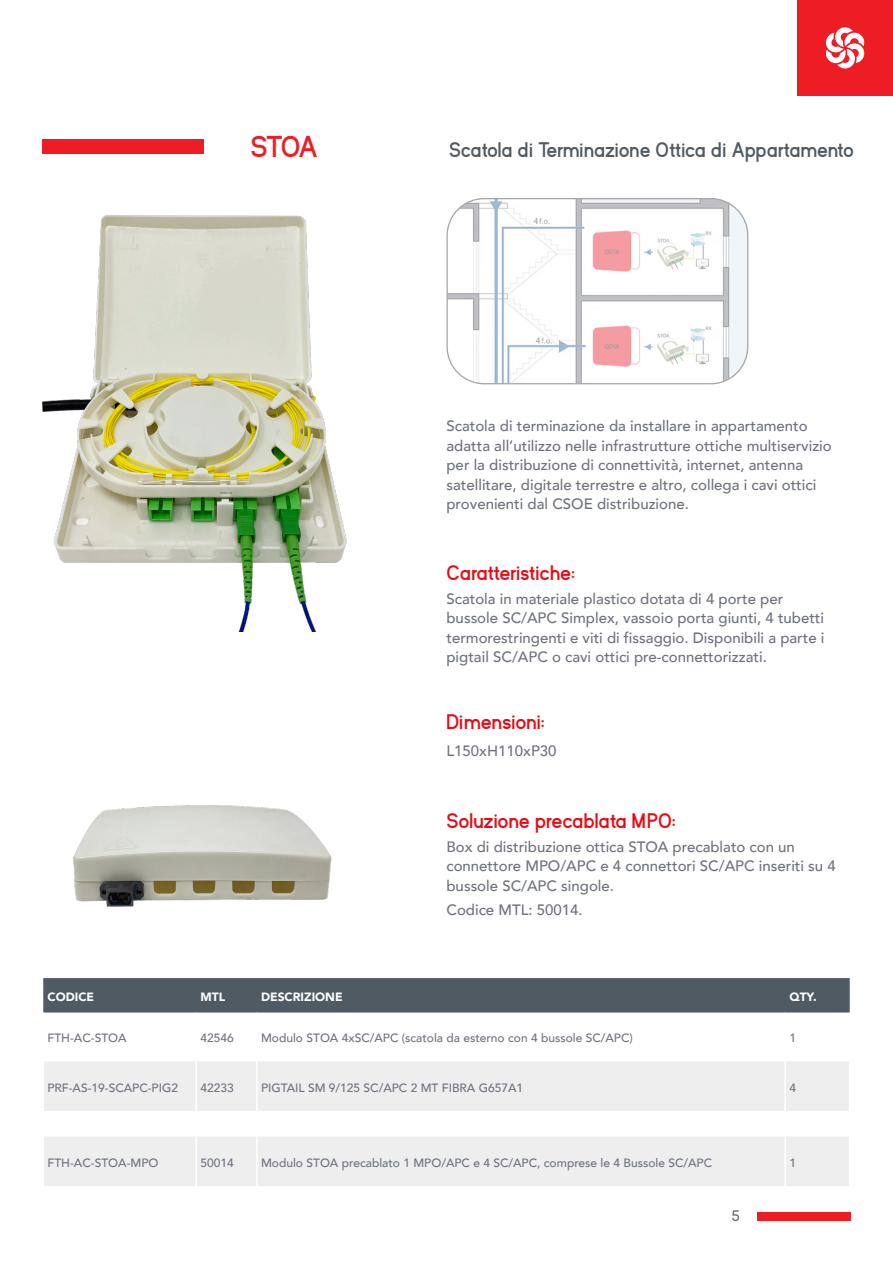
<style>
.page{position:relative;width:893px;height:1263px;background:#fff}
.page>*{position:absolute;margin:0;border:0;box-sizing:border-box;transform-origin:0 0}
.t1{font:700 30px "Kayak Sans";color:#ee1d23}
.Stile_Titoli_piccoli{font:700 21px "Kayak Sans";color:#4f5a63}
.Stile_Titoli_piccoli-2{font:700 21px "Kayak Sans";color:#eb0a14}
.Stile_Dimensione{font:700 21px "Kayak Sans";color:#eb0a14}
.Stile-struttura{font:500 15px/19.5px "Avenir";color:#6e727d}
.Stile_struttura_NEW{font:500 15px/19.5px "Avenir";color:#6e727d}
.t2{font:15px "Kayak Sans";color:#4f5a63}
.Stile_Struttura-Tabella{font:500 12px "Avenir";color:#6e727d}
.Stile_Struttura-Tabella-Int{font:900 12px "Avenir";color:#fff}
</style>
<div class="page">
<div style="left:757px;top:1212px;width:93px;height:8px;background:#ee1d23"></div>
<div style="left:43px;top:978px;width:807px;height:35px;background:#4f5a63"></div>
<svg style="left:44px;top:1062px;width:805px;height:124px;fill:#eeeeef"></svg>
<hr style="left:195px;top:1061px;width:2px;height:50px;background:#fff">
<hr style="left:256px;top:1061px;width:2px;height:50px;background:#fff">
<hr style="left:784px;top:1061px;width:2px;height:50px;background:#fff">
<hr style="left:195px;top:1112px;width:2px;height:23px;background:#fff">
<hr style="left:256px;top:1112px;width:2px;height:23px;background:#fff">
<hr style="left:784px;top:1112px;width:2px;height:23px;background:#fff">
<hr style="left:43px;top:1135px;width:153px;height:1px;background:#fff">
<hr style="left:196px;top:1135px;width:61px;height:1px;background:#fff">
<hr style="left:195px;top:1136px;width:2px;height:50px;background:#fff">
<hr style="left:257px;top:1135px;width:528px;height:1px;background:#fff">
<hr style="left:256px;top:1136px;width:2px;height:50px;background:#fff">
<hr style="left:785px;top:1135px;width:65px;height:1px;background:#fff">
<hr style="left:784px;top:1136px;width:2px;height:50px;background:#fff">
<hr style="left:43px;top:1111px;width:153px;height:1px;background:#fff">
<hr style="left:196px;top:1111px;width:61px;height:1px;background:#fff">
<hr style="left:257px;top:1111px;width:528px;height:1px;background:#fff">
<hr style="left:785px;top:1111px;width:65px;height:1px;background:#fff">
<div style="left:43px;top:139px;width:161px;height:15px;background:#ee1d23"></div>
<img style="left:448px;top:199px;width:300px;height:185px">
<div style="left:446px;top:198px;width:302px;height:186px;border:1px solid #231f20;border-radius:37px"></div>
<img style="left:43px;top:215px;width:304px;height:416px">
<div style="left:797px;top:0;width:96px;height:96px;background:#ee1d23"></div>
<svg style="left:825px;top:27px;width:40px;height:41px"></svg>
<img style="left:73px;top:805px;width:259px;height:102px">
<p class="t1" style="left:250px;top:130px;width:69px">STOA</p>
<p class="Stile_Titoli_piccoli" style="left:449px;top:138px;width:406px">Scatola di Terminazione Ottica di Appartamento</p>
<p class="Stile-struttura" style="left:446px;top:416px;width:387px">Scatola di terminazione da installare in appartamento adatta all’utilizzo nelle infrastrutture ottiche multiservizio per la distribuzione di connettività, internet, antenna satellitare, digitale terrestre e altro, collega i cavi ottici provenienti dal CSOE distribuzione.</p>
<p class="Stile_Titoli_piccoli-2" style="left:446px;top:561px;width:130px">Caratteristiche:</p>
<p class="Stile-struttura" style="left:446px;top:588px;width:379px">Scatola in materiale plastico dotata di 4 porte per bussole SC/APC Simplex, vassoio porta giunti, 4 tubetti termorestringenti e viti di fissaggio. Disponibili a parte i pigtail SC/APC o cavi ottici pre-connettorizzati.</p>
<p class="Stile_Dimensione" style="left:446px;top:710px;width:100px">Dimensioni:</p>
<p class="Stile-struttura" style="left:446px;top:740px;width:112px">L150xH110xP30</p>
<p class="Stile_Titoli_piccoli-2" style="left:446px;top:809px;width:231px">Soluzione precablata MPO:</p>
<p class="Stile_struttura_NEW" style="left:446px;top:836px;width:391px">Box di distribuzione ottica STOA precablato con un connettore MPO/APC e 4 connettori SC/APC inseriti su 4 bussole SC/APC singole.</p>
<p class="Stile_struttura_NEW" style="left:446px;top:899px;width:138px">Codice MTL: 50014.</p>
<p class="Stile_Struttura-Tabella-Int" style="left:48px;top:987px;width:48px">CODICE</p>
<p class="Stile_Struttura-Tabella-Int" style="left:200px;top:987px;width:26px">MTL</p>
<p class="Stile_Struttura-Tabella-Int" style="left:261px;top:987px;width:83px">DESCRIZIONE</p>
<p class="Stile_Struttura-Tabella-Int" style="left:789px;top:987px;width:29px">QTY.</p>
<p class="Stile_Struttura-Tabella" style="left:48px;top:1028px;width:81px">FTH-AC-STOA</p>
<p class="Stile_Struttura-Tabella" style="left:200px;top:1028px;width:35px">42546</p>
<p class="Stile_Struttura-Tabella" style="left:261px;top:1028px;width:373px">Modulo STOA 4xSC/APC (scatola da esterno con 4 bussole SC/APC)</p>
<p class="Stile_Struttura-Tabella" style="left:789px;top:1028px;width:8px">1</p>
<p class="Stile_Struttura-Tabella" style="left:48px;top:1078px;width:132px">PRF-AS-19-SCAPC-PIG2</p>
<p class="Stile_Struttura-Tabella" style="left:200px;top:1078px;width:35px">42233</p>
<p class="Stile_Struttura-Tabella" style="left:261px;top:1078px;width:264px">PIGTAIL SM 9/125 SC/APC 2 MT FIBRA G657A1</p>
<p class="Stile_Struttura-Tabella" style="left:789px;top:1078px;width:8px">4</p>
<p class="Stile_Struttura-Tabella" style="left:48px;top:1153px;width:112px">FTH-AC-STOA-MPO</p>
<p class="Stile_Struttura-Tabella" style="left:200px;top:1153px;width:35px">50014</p>
<p class="Stile_Struttura-Tabella" style="left:261px;top:1153px;width:453px">Modulo STOA precablato 1 MPO/APC e 4 SC/APC, comprese le 4 Bussole SC/APC</p>
<p class="Stile_Struttura-Tabella" style="left:789px;top:1153px;width:8px">1</p>
<p class="t2" style="left:732px;top:1207px;width:9px">5</p>
</div>
